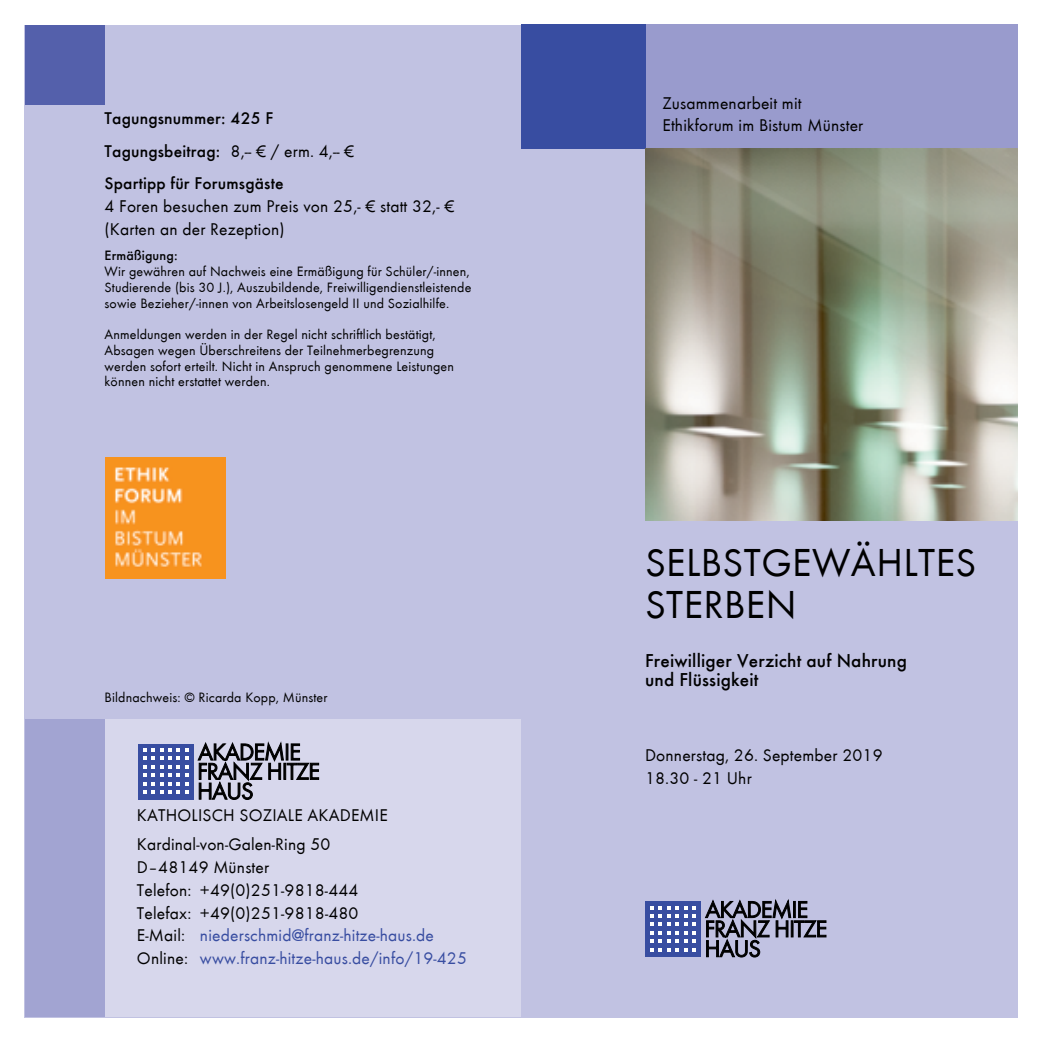
<style>
.page{position:relative;width:1042px;height:1042px;background:#fff}
.page>*{position:absolute;margin:0;border:0;box-sizing:border-box;transform-origin:0 0}
.t1{font:40.25px/42px "Futura T Boo";letter-spacing:.01em;color:#000}
.t2{font:500 19.25px/19.2px "Futura T";letter-spacing:.01em;color:#000}
.t3{font:17.5px/22.8px "Futura T Boo";letter-spacing:.01em;color:#000}
.t4{font:500 17.5px/32.7px "Futura T";letter-spacing:.01em;color:#000}
.t5{font:14px/15.8px "Futura T Boo";letter-spacing:.01em;color:#000}
.t6{font:500 14px "Futura T";letter-spacing:.01em;color:#000}
.s1{font-family:"Futura T Boo";font-weight:400}
.s2{color:#384da1}
</style>
<div class="page">
<div style="left:25px;top:25px;width:496px;height:992px;background:#c1c2e2"></div>
<div style="left:83px;top:718px;width:438px;height:298px;background:#d7d7ec"></div>
<div style="left:25px;top:25px;width:79px;height:79px;background:#5460ab"></div>
<div style="left:25px;top:718px;width:79px;height:298px;background:#a2a4d2"></div>
<div style="left:521px;top:25px;width:496px;height:992px;background:#c1c2e2"></div>
<div style="left:645px;top:25px;width:372px;height:124px;background:#999bcd"></div>
<div style="left:521px;top:25px;width:124px;height:124px;background:#384da1"></div>
<div style="left:645px;top:901px;width:56px;height:56px;background:#384da1"></div>
<svg style="left:650px;top:906px;width:46px;height:45px"></svg>
<svg style="left:705px;top:899px;width:121px;height:58px"></svg>
<div style="left:138px;top:743px;width:56px;height:56px;background:#384da1"></div>
<svg style="left:143px;top:748px;width:46px;height:46px"></svg>
<svg style="left:198px;top:742px;width:121px;height:58px"></svg>
<img style="left:645px;top:149px;width:372px;height:372px">
<img style="left:105px;top:458px;width:121px;height:120px">
<p class="t4" style="left:105px;top:102px;width:251px">Tagungsnummer: 425 F<br>Tagungsbeitrag: <span class="s1">8,-- € / erm. 4,-- €<br></span>Spartipp für Forumsgäste</p>
<p class="t3" style="left:105px;top:195px;width:351px">4 Foren besuchen zum Preis von 25,- € statt 32,- € (Karten an der Rezeption)</p>
<p class="t6" style="left:105px;top:248px;width:74px">Ermäßigung:</p>
<p class="t5" style="left:105px;top:264px;width:368px">Wir gewähren auf Nachweis eine Ermäßigung für Schüler/-innen,<br>Studierende (bis 30 J.), Auszubildende, Freiwilligendienstleistende sowie Bezieher/-innen von Arbeitslosengeld II und Sozialhilfe.</p>
<p class="t5" style="left:105px;top:327px;width:351px">Anmeldungen werden in der Regel nicht schriftlich bestätigt, Absagen wegen Überschreitens der Teilnehmerbegrenzung werden sofort erteilt. Nicht in Anspruch genommene Leistungen können nicht erstattet werden.</p>
<p class="t5" style="left:105px;top:689px;width:224px">Bildnachweis: © Ricarda Kopp, Münster</p>
<p class="t3" style="left:137px;top:800px;width:252px;line-height:29.8px">KATHOLISCH SOZIALE AKADEMIE<br>Kardinal-von-Galen-Ring 50</p>
<p class="t3" style="left:137px;top:856px;width:331px">D–48149 Münster<br>Telefon: +49(0)251-9818-444<br>Telefax: +49(0)251-9818-480<br>E-Mail: <span class="s2">niederschmid@franz-hitze-haus.de </span>Online: <span class="s2">www.franz-hitze-haus.de/info/19-425</span></p>
<p class="t3" style="left:662px;top:92px;width:202px">Zusammenarbeit mit<br>Ethikforum im Bistum Münster</p>
<h1 class="t1" style="left:645px;top:542px;width:333px">SELBSTGEWÄHLTES<br>STERBEN</h1>
<h2 class="t2" style="left:645px;top:651px;width:263px">Freiwilliger Verzicht auf Nahrung und Flüssigkeit</h2>
<p class="t3" style="left:645px;top:744px;width:239px">Donnerstag, 26. September 2019<br>18.30 - 21 Uhr</p>
</div>
